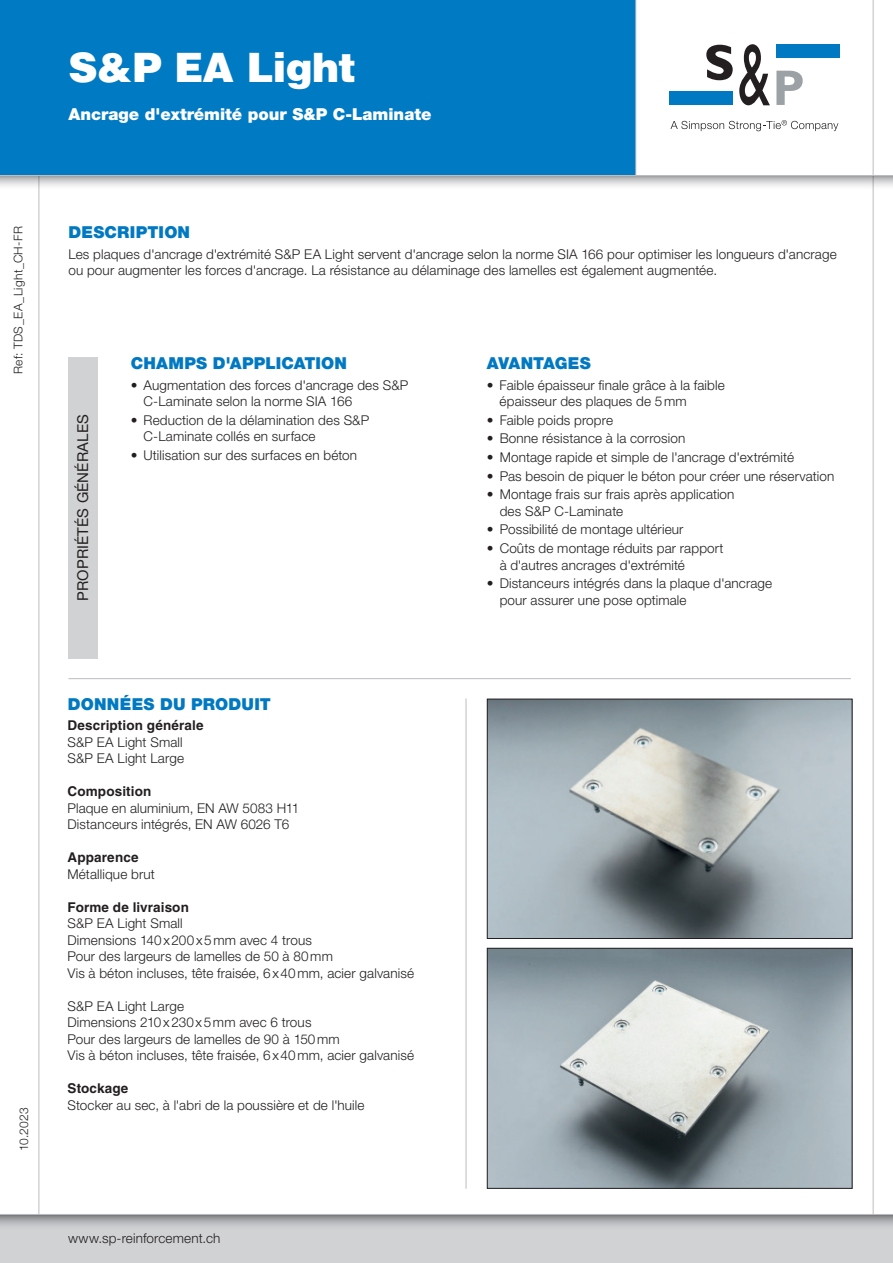
<style>
.page{position:relative;width:893px;height:1263px;background:#fff}
.page>*{position:absolute;margin:0;border:0;box-sizing:border-box;transform-origin:0 0}
.t1{font:900 40.5px "Helvetica LT Std";letter-spacing:-.015em;color:#fff}
.t2{font:900 16.5px "Helvetica Neue LT Std";letter-spacing:.01em;color:#0079c2}
.t3{font:900 16.5px "Helvetica Neue LT Std";color:#fff}
.t4{font:900 16.5px "Helvetica Neue LT Std";letter-spacing:-.01em;color:#0079c2}
.t5{font:15px "Helvetica Neue LT Std";letter-spacing:.01em;color:#231f20}
.t6{font:300 13.5px/16.5px "Helvetica Neue LT Std";letter-spacing:.01em;color:#231f20}
.t7{font:700 13.5px "Helvetica LT Std";letter-spacing:.01em;color:#231f20}
.t8{font:300 12px "Helvetica Neue LT Std";letter-spacing:.02em;color:#231f20}
</style>
<div class="page">
<hr style="left:39px;top:0;width:1px;height:1263px;background:#bcbdc0">
<hr style="left:873px;top:0;width:1px;height:1239px;background:#bcbdc0">
<div style="left:0;top:0;width:636px;height:175px;background:#007ac2"></div>
<svg style="left:0;top:176px;width:893px;height:14px"></svg>
<hr style="left:0;top:175px;width:893px;height:1px;background:#bcbdc0">
<hr style="left:635px;top:0;width:1px;height:176px;background:#bcbdc0">
<div style="left:0;top:1214px;width:893px;height:49px;background:#d1d2d4"></div>
<svg style="left:0;top:1215px;width:893px;height:11px"></svg>
<hr style="left:0;top:1214px;width:893px;height:1px;background:#bcbdc0">
<div style="left:669px;top:92px;width:64px;height:13px;background:#0079c2"></div>
<div style="left:776px;top:44px;width:63px;height:14px;background:#0079c2"></div>
<svg style="left:706px;top:45px;width:27px;height:35px"></svg>
<svg style="left:739px;top:44px;width:31px;height:61px"></svg>
<svg style="left:776px;top:70px;width:27px;height:35px"></svg>
<svg style="left:670px;top:120px;width:168px;height:11px"></svg>
<div style="left:68px;top:357px;width:30px;height:301px;background:#d1d2d4"></div>
<img style="left:489px;top:701px;width:361px;height:236px">
<div style="left:487px;top:699px;width:365px;height:240px;border:1px solid #231f20"></div>
<img style="left:489px;top:950px;width:361px;height:237px">
<div style="left:487px;top:948px;width:365px;height:241px;border:1px solid #231f20"></div>
<hr style="left:68px;top:678px;width:783px;height:1px;background:#bcbdc0">
<hr style="left:466px;top:698px;width:1px;height:491px;background:#bcbdc0">
<h1 class="t1" style="left:68px;top:41px;width:290px">S&amp;P EA Light</h1>
<p class="t3" style="left:68px;top:104px;width:365px">Ancrage d'extrémité pour S&amp;P C-Laminate</p>
<p class="t8" style="left:11px;top:374px;width:149px;rotate:-90deg">Ref: TDS_EA_Light_CH-FR</p>
<p class="t8" style="left:17px;top:1151px;width:45px;rotate:-90deg">10.2023</p>
<p class="t2" style="left:68px;top:222px;width:123px">DESCRIPTION</p>
<p class="t6" style="left:68px;top:246px;width:770px">Les plaques d'ancrage d'extrémité S&amp;P EA Light servent d'ancrage selon la norme SIA 166 pour optimiser les longueurs d'ancrage ou pour augmenter les forces d'ancrage. La résistance au délaminage des lamelles est également augmentée.</p>
<p class="t5" style="left:74px;top:601px;width:188px;rotate:-90deg">PROPRIÉTÉS GÉNÉRALES</p>
<p class="t2" style="left:131px;top:353px;width:218px">CHAMPS D'APPLICATION</p>
<p class="t6" style="left:144px;top:376px;width:266px;text-indent:-13px">• Augmentation des forces d'ancrage des S&amp;P<br>C-Laminate selon la norme SIA 166</p>
<p class="t6" style="left:144px;top:411px;width:227px;text-indent:-13px">• Reduction de la délamination des S&amp;P<br>C-Laminate collés en surface</p>
<p class="t6" style="left:131px;top:447px;width:228px">• Utilisation sur des surfaces en béton</p>
<p class="t2" style="left:68px;top:695px;width:204px">DONNÉES DU PRODUIT</p>
<p class="t7" style="left:68px;top:717px;width:138px">Description générale</p>
<p class="t6" style="left:68px;top:734px;width:118px">S&amp;P EA Light Small<br>S&amp;P EA Light Large</p>
<p class="t7" style="left:68px;top:783px;width:85px">Composition</p>
<p class="t6" style="left:68px;top:800px;width:233px">Plaque en aluminium, EN AW 5083 H11<br>Distanceurs intégrés, EN AW 6026 T6</p>
<p class="t7" style="left:68px;top:849px;width:73px">Apparence</p>
<p class="t6" style="left:68px;top:866px;width:89px">Métallique brut</p>
<p class="t7" style="left:68px;top:899px;width:123px">Forme de livraison</p>
<p class="t6" style="left:68px;top:915px;width:348px">S&amp;P EA Light Small<br>Dimensions 140x200x5mm avec 4 trous<br>Pour des largeurs de lamelles de 50 à 80mm<br>Vis à béton incluses, tête fraisée, 6x40mm, acier galvanisé</p>
<p class="t6" style="left:68px;top:998px;width:348px">S&amp;P EA Light Large<br>Dimensions 210x230x5mm avec 6 trous<br>Pour des largeurs de lamelles de 90 à 150mm<br>Vis à béton incluses, tête fraisée, 6x40mm, acier galvanisé</p>
<p class="t7" style="left:68px;top:1080px;width:62px">Stockage</p>
<p class="t6" style="left:68px;top:1097px;width:299px">Stocker au sec, à l'abri de la poussière et de l'huile</p>
<p class="t6" style="left:68px;top:1230px;width:154px">www.sp-reinforcement.ch</p>
<p class="t4" style="left:487px;top:353px;width:105px">AVANTAGES</p>
<p class="t6" style="left:500px;top:376px;width:227px;text-indent:-13px">• Faible épaisseur finale grâce à la faible épaisseur des plaques de 5mm</p>
<p class="t6" style="left:487px;top:411px;width:128px">• Faible poids propre</p>
<p class="t6" style="left:487px;top:430px;width:200px">• Bonne résistance à la corrosion</p>
<p class="t6" style="left:487px;top:449px;width:309px">• Montage rapide et simple de l'ancrage d'extrémité</p>
<p class="t6" style="left:487px;top:467px;width:349px">• Pas besoin de piquer le béton pour créer une réservation</p>
<p class="t6" style="left:500px;top:486px;width:236px;text-indent:-13px">• Montage frais sur frais après application des S&amp;P C-Laminate</p>
<p class="t6" style="left:487px;top:521px;width:198px">• Possibilité de montage ultérieur</p>
<p class="t6" style="left:500px;top:540px;width:225px;text-indent:-13px">• Coûts de montage réduits par rapport à d'autres ancrages d'extrémité</p>
<p class="t6" style="left:500px;top:575px;width:274px;text-indent:-13px">• Distanceurs intégrés dans la plaque d'ancrage pour assurer une pose optimale</p>
</div>
